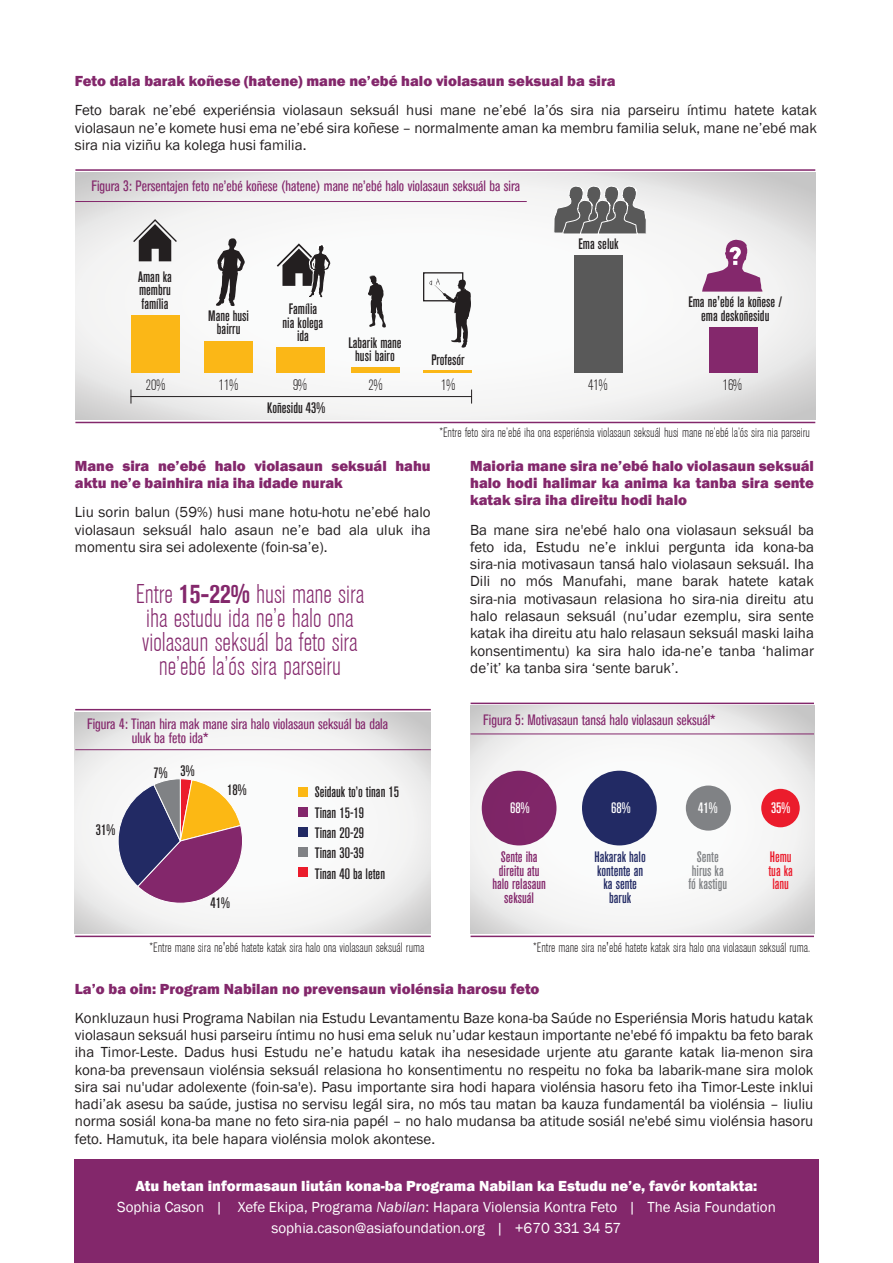
<style>
.page{position:relative;width:893px;height:1263px;background:#fff}
.page>*{position:absolute;margin:0;border:0;box-sizing:border-box;transform-origin:0 0}
.t1{font:300 condensed 27px/24px "Akzidenz Grotesk BE";color:#84286c;text-align:center}
.t2{font:15px/17.2px "Franklin Gothic";color:#231f20;text-align:justify}
.t3{font:800 15px/17.2px "Franklin Gothic";color:#83276b}
.t4{font:500 condensed 15px/13.5px "Akzidenz Grotesk BE";color:#231f20;text-align:center}
.t5{font:15px/21px "Franklin Gothic";color:#fff;text-align:center}
.t6{font:condensed 15px/13.5px "Akzidenz Grotesk BE";color:#84286c}
.t7{font:500 condensed 15px/13.5px "Akzidenz Grotesk BE";color:#83276b;text-align:center}
.t8{font:500 condensed 15px/13.5px "Akzidenz Grotesk BE";color:#222a64;text-align:center}
.t9{font:500 condensed 15px/13.5px "Akzidenz Grotesk BE";color:#808285;text-align:center}
.t10{font:300 condensed 15px "Akzidenz Grotesk BE";color:#231f20}
.t11{font:500 condensed 15px/13.5px "Akzidenz Grotesk BE";color:#eb1c2c;text-align:justify}
.t12{font:500 condensed 15px "Akzidenz Grotesk BE";color:#fff}
.t13{font:300 condensed 13.5px "Akzidenz Grotesk BE";color:#231f20}
.s1{font-weight:700}
.s2{font-weight:800}
.s3{font-style:italic}
</style>
<div class="page">
<svg style="left:75px;top:712px;width:356px;height:221px"></svg>
<div style="left:74px;top:1159px;width:745px;height:104px;background:#83276b"></div>
<hr style="left:75px;top:709px;width:356px;height:1px;background:#83276b">
<hr style="left:75px;top:749px;width:356px;height:1px;background:#83276b">
<hr style="left:75px;top:936px;width:356px;height:1px;background:#83276b">
<svg style="left:117px;top:778px;width:126px;height:126px"></svg>
<div style="left:298px;top:787px;width:10px;height:10px;background:#fcb814"></div>
<div style="left:298px;top:807px;width:10px;height:10px;background:#83276b"></div>
<div style="left:298px;top:827px;width:10px;height:9px;background:#222a64"></div>
<div style="left:298px;top:847px;width:10px;height:9px;background:#808285"></div>
<div style="left:298px;top:868px;width:10px;height:9px;background:#eb1c2c"></div>
<svg style="left:470px;top:706px;width:344px;height:227px"></svg>
<hr style="left:471px;top:703px;width:343px;height:1px;background:#83276b">
<hr style="left:471px;top:936px;width:343px;height:1px;background:#83276b">
<hr style="left:471px;top:734px;width:343px;height:1px;background:#83276b">
<div style="left:686px;top:785px;width:45px;height:46px;background:#808285;border-radius:50%"></div>
<div style="left:761px;top:789px;width:39px;height:38px;background:#eb1c2c;border-radius:50%"></div>
<div style="left:582px;top:771px;width:75px;height:74px;background:#222a64;border-radius:50%"></div>
<svg style="left:75px;top:173px;width:741px;height:246px"></svg>
<hr style="left:75px;top:169px;width:740px;height:2px;background:#83276b">
<hr style="left:75px;top:422px;width:740px;height:1px;background:#83276b">
<hr style="left:75px;top:201px;width:452px;height:1px;background:#83276b">
<div style="left:131px;top:315px;width:48px;height:58px;background:#fbb717"></div>
<svg style="left:132px;top:218px;width:46px;height:43px"></svg>
<div style="left:276px;top:347px;width:48px;height:26px;background:#fbb717"></div>
<div style="left:205px;top:341px;width:48px;height:32px;background:#fbb717"></div>
<svg style="left:216px;top:238px;width:29px;height:68px"></svg>
<hr style="left:131px;top:396px;width:341px;height:1px;background:#231f20">
<svg style="left:131px;top:390px;width:1px;height:14px"></svg>
<svg style="left:471px;top:390px;width:1px;height:14px"></svg>
<div style="left:351px;top:367px;width:48px;height:6px;background:#fbb717"></div>
<svg style="left:368px;top:275px;width:18px;height:52px"></svg>
<hr style="left:424px;top:370px;width:48px;height:3px;background:#fbb717">
<div style="left:423px;top:272px;width:40px;height:29px;border:1px solid #231f20"></div>
<svg style="left:429px;top:278px;width:42px;height:70px"></svg>
<div style="left:709px;top:327px;width:48px;height:46px;background:#84286c"></div>
<svg style="left:702px;top:239px;width:60px;height:53px"></svg>
<div style="left:574px;top:256px;width:49px;height:117px;background:#595959"></div>
<svg style="left:553px;top:172px;width:94px;height:73px"></svg>
<svg style="left:275px;top:242px;width:57px;height:67px"></svg>
<p class="t3" style="left:75px;top:73px;width:542px">Feto dala barak koñese (hatene) mane ne’ebé halo violasaun seksual ba sira</p>
<p class="t2" style="left:75px;top:102px;width:744px">Feto barak ne’ebé experiénsia violasaun seksuál husi mane ne’ebé la’ós sira nia parseiru íntimu hatete katak violasaun ne’e komete husi ema ne’ebé sira koñese – normalmente aman ka membru familia seluk, mane ne’ebé mak sira nia viziñu ka kolega husi familia.</p>
<p class="t6" style="left:91px;top:179px;width:430px">Figura 3: Persentajen feto ne’ebé koñese (hatene) mane ne’ebé halo violasaun seksuál ba sira</p>
<p class="t4" style="left:138px;top:270px;width:35px;text-align:justify">Aman ka membru família</p>
<p class="t4" style="left:208px;top:309px;width:42px">Mane husi bairru</p>
<p class="t4" style="left:283px;top:303px;width:42px">Família nia kolega ida</p>
<p class="t10" style="left:146px;top:376px;width:21px">20%</p>
<p class="t10" style="left:293px;top:376px;width:16px">9%</p>
<p class="t10" style="left:219px;top:376px;width:21px">11%</p>
<p class="t4" style="left:267px;top:402px;width:60px">Koñesidu 43%</p>
<p class="t4" style="left:348px;top:336px;width:55px">Labarik mane husi bairo</p>
<p class="t10" style="left:368px;top:376px;width:16px">2%</p>
<p class="t4" style="left:431px;top:353px;width:35px">Profesór</p>
<p class="t10" style="left:441px;top:376px;width:16px">1%</p>
<p class="t4" style="left:579px;top:237px;width:42px">Ema seluk</p>
<p class="t10" style="left:588px;top:376px;width:21px">41%</p>
<p class="t4" style="left:688px;top:296px;width:95px">Ema ne'ebé la koñese / ema deskoñesidu</p>
<p class="t10" style="left:723px;top:376px;width:21px">16%</p>
<p class="t3" style="left:75px;top:457px;width:357px">Mane sira ne’ebé halo violasaun seksuál hahu aktu ne’e bainhira nia iha idade nurak</p>
<p class="t2" style="left:75px;top:504px;width:357px">Liu sorin balun (59%) husi mane hotu-hotu ne’ebé halo violasaun seksuál halo asaun ne’e bad ala uluk iha momentu sira sei adolexente (foin-sa’e).</p>
<h1 class="t1" style="left:136px;top:582px;width:230px">Entre <span class="s1">15-22%</span> husi mane sira iha estudu ida ne’e halo ona violasaun seksuál ba feto sira ne’ebé la’ós sira parseiru</h1>
<p class="t13" style="left:439px;top:425px;width:372px">*Entre feto sira ne’ebé iha ona esperiénsia violasaun seksuál husi mane ne’ebé la’ós sira nia parseiru</p>
<p class="t3" style="left:470px;top:457px;width:345px;text-align:justify">Maioria mane sira ne’ebé halo violasaun seksuál halo hodi halimar ka anima ka tanba sira sente katak sira iha direitu hodi halo</p>
<p class="t2" style="left:470px;top:521px;width:345px">Ba mane sira ne'ebé halo ona violasaun seksuál ba feto ida, Estudu ne’e inklui pergunta ida kona-ba sira-nia motivasaun tansá halo violasaun seksuál. Iha Dili no mós Manufahi, mane barak hatete katak sira-nia motivasaun relasiona ho sira-nia direitu atu halo relasaun seksuál (nu’udar ezemplu, sira sente katak iha direitu atu halo relasaun seksuál maski laiha konsentimentu) ka sira halo ida-ne’e tanba ‘halimar de’it’ ka tanba sira ‘sente baruk’.</p>
<p class="t6" style="left:132px;top:718px;width:258px;text-indent:-45px">Figura 4: Tinan hira mak mane sira halo violasaun seksuál ba dala uluk ba feto ida*</p>
<p class="t4" style="left:96px;top:823px;width:21px">31%</p>
<p class="t4" style="left:154px;top:765px;width:42px">7% 3%</p>
<p class="t4" style="left:227px;top:784px;width:21px">18%</p>
<p class="t4" style="left:315px;top:782px;width:86px;line-height:20.5px;text-align:left">Seidauk to’o tinan 15<br>Tinan 15-19<br>Tinan 20-29<br>Tinan 30-39<br>Tinan 40 ba leten</p>
<p class="t4" style="left:210px;top:897px;width:21px">41%</p>
<p class="t6" style="left:483px;top:714px;width:234px">Figura 5: Motivasaun tansá halo violasaun seksuál*</p>
<p class="t12" style="left:510px;top:800px;width:21px">68%</p>
<p class="t7" style="left:492px;top:851px;width:55px">Sente iha direitu atu halo relasaun seksuál</p>
<p class="t12" style="left:611px;top:800px;width:21px">68%</p>
<p class="t12" style="left:698px;top:800px;width:21px">41%</p>
<p class="t12" style="left:771px;top:800px;width:21px">35%</p>
<p class="t8" style="left:595px;top:851px;width:53px">Hakarak halo kontente an ka sente baruk</p>
<p class="t9" style="left:688px;top:851px;width:40px">Sente hirus ka fó kastigu</p>
<p class="t11" style="left:768px;top:851px;width:26px">Hemu tua ka lanu</p>
<p class="t13" style="left:150px;top:940px;width:276px">*Entre mane sira ne'ebé hatete katak sira halo ona violasaun seksuál ruma</p>
<p class="t13" style="left:533px;top:940px;width:278px">*Entre mane sira ne'ebé hatete katak sira halo ona violasaun seksuál ruma.</p>
<p class="t3" style="left:75px;top:980px;width:466px">La’o ba oin: Program Nabilan no prevensaun violénsia harosu feto</p>
<p class="t2" style="left:75px;top:1009px;width:740px">Konkluzaun husi Programa Nabilan nia Estudu Levantamentu Baze kona-ba Saúde no Esperiénsia Moris hatudu katak violasaun seksuál husi parseiru íntimu no husi ema seluk nu’udar kestaun importante ne'ebé fó impaktu ba feto barak iha Timor-Leste. Dadus husi Estudu ne’e hatudu katak iha nesesidade urjente atu garante katak lia-menon sira kona-ba prevensaun violénsia seksuál relasiona ho konsentimentu no respeitu no foka ba labarik-mane sira molok sira sai nu'udar adolexente (foin-sa'e). Pasu importante sira hodi hapara violénsia hasoru feto iha Timor-Leste inklui hadi’ak asesu ba saúde, justisa no servisu legál sira, no mós tau matan ba kauza fundamentál ba violénsia – liuliu norma sosiál kona-ba mane no feto sira-nia papél – no halo mudansa ba atitude sosiál ne'ebé simu violénsia hasoru feto. Hamutuk, ita bele hapara violénsia molok akontese.</p>
<p class="t5" style="left:117px;top:1175px;width:660px"><span class="s2">Atu hetan informasaun liután kona-ba Programa Nabilan ka Estudu ne’e, favór kontakta:<br></span>Sophia Cason | Xefe Ekipa, Programa <span class="s3">Nabilan</span>: Hapara Violensia Kontra Feto | The Asia Foundation sophia.cason@asiafoundation.org | +670 331 34 57</p>
</div>
